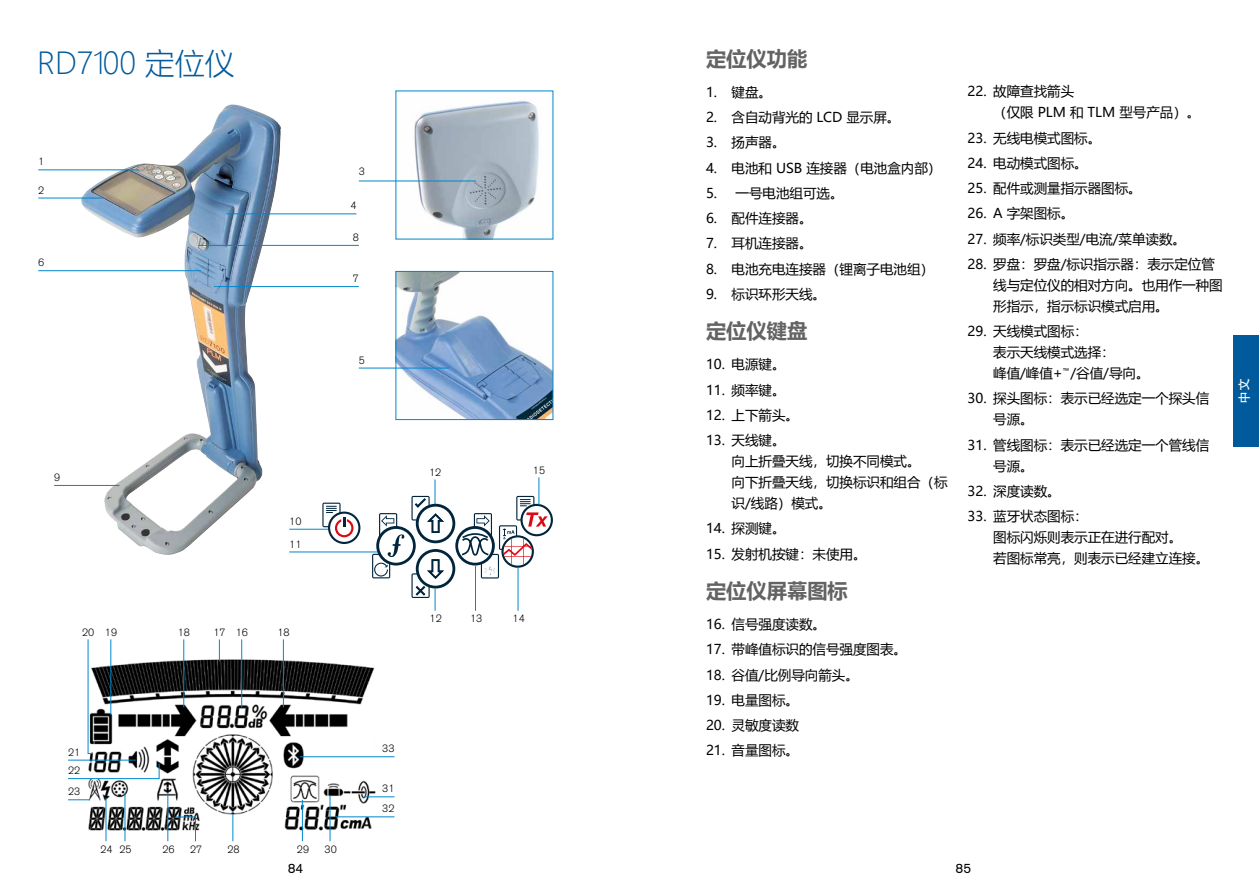
<style>
.page{position:relative;width:1259px;height:893px;background:#fff}
.page>*{position:absolute;margin:0;border:0;box-sizing:border-box;transform-origin:0 0}
.t1{font:300 30px "Microsoft Ya Hei";color:#005a9b}
.t2{font:700 20.25px "Microsoft Ya Hei";color:#646363}
.t3{font:13.5px/21px "Microsoft Ya Hei";color:#000}
.t4{font:13.5px "Akzidenz Grotesk BE";color:#000}
.t5{font:12.75px "Adobe Heiti Std";color:#fff}
.t6{font:300 10.5px/22.8px "Akzidenz Grotesk BE";color:#000}
</style>
<div class="page">
<div style="left:1233px;top:335px;width:26px;height:111px;background:#005a9b"></div>
<img style="left:81px;top:104px;width:200px;height:451px">
<hr style="left:38px;top:169px;width:101px;height:1px;background:#0087cc">
<hr style="left:38px;top:198px;width:66px;height:1px;background:#0087cc">
<hr style="left:38px;top:270px;width:163px;height:1px;background:#0087cc">
<hr style="left:54px;top:485px;width:65px;height:1px;background:#0087cc">
<hr style="left:226px;top:213px;width:130px;height:1px;background:#0087cc">
<hr style="left:214px;top:286px;width:145px;height:1px;background:#0087cc">
<hr style="left:198px;top:245px;width:161px;height:1px;background:#0087cc">
<svg style="left:520px;top:504px;width:33px;height:32px"></svg>
<svg style="left:328px;top:512px;width:32px;height:32px"></svg>
<div style="left:330px;top:514px;width:28px;height:28px;background:#fff;border-radius:50%"></div>
<div style="left:522px;top:506px;width:29px;height:28px;background:#fff;border-radius:50%"></div>
<svg style="left:322px;top:503px;width:31px;height:34px"></svg>
<svg style="left:416px;top:504px;width:39px;height:39px"></svg>
<svg style="left:416px;top:549px;width:39px;height:39px"></svg>
<svg style="left:376px;top:526px;width:40px;height:39px"></svg>
<div style="left:379px;top:529px;width:34px;height:34px;background:#fff;border-radius:50%"></div>
<svg style="left:372px;top:513px;width:32px;height:65px"></svg>
<svg style="left:455px;top:526px;width:40px;height:39px"></svg>
<svg style="left:458px;top:529px;width:34px;height:34px"></svg>
<hr style="left:289px;top:529px;width:39px;height:1px;background:#0087cc">
<hr style="left:289px;top:552px;width:89px;height:1px;background:#0087cc">
<svg style="left:411px;top:552px;width:41px;height:59px"></svg>
<hr style="left:475px;top:566px;width:1px;height:45px;background:#0087cc">
<hr style="left:517px;top:567px;width:1px;height:44px;background:#0087cc">
<svg style="left:460px;top:477px;width:88px;height:101px"></svg>
<svg style="left:411px;top:479px;width:41px;height:61px"></svg>
<img style="left:397px;top:273px;width:154px;height:145px">
<div style="left:395px;top:271px;width:158px;height:149px;border:1px solid #0087cc"></div>
<img style="left:397px;top:100px;width:142px;height:137px">
<hr style="left:359px;top:181px;width:117px;height:1px;background:#0087cc">
<hr style="left:359px;top:368px;width:90px;height:1px;background:#0087cc">
<img style="left:86px;top:653px;width:293px;height:179px">
<svg style="left:219px;top:639px;width:1px;height:22px"></svg>
<hr style="left:241px;top:639px;width:1px;height:68px;background:#0087cc">
<hr style="left:283px;top:639px;width:1px;height:68px;background:#0087cc">
<hr style="left:183px;top:639px;width:1px;height:68px;background:#0087cc">
<hr style="left:110px;top:639px;width:1px;height:76px;background:#0087cc">
<svg style="left:87px;top:639px;width:7px;height:115px"></svg>
<hr style="left:364px;top:796px;width:30px;height:1px;background:#0087cc">
<hr style="left:336px;top:816px;width:58px;height:1px;background:#0087cc">
<hr style="left:300px;top:756px;width:94px;height:1px;background:#0087cc">
<hr style="left:68px;top:760px;width:68px;height:1px;background:#0087cc">
<svg style="left:68px;top:763px;width:92px;height:16px"></svg>
<svg style="left:68px;top:799px;width:22px;height:1px"></svg>
<hr style="left:125px;top:793px;width:1px;height:48px;background:#0087cc">
<hr style="left:106px;top:798px;width:1px;height:43px;background:#0087cc">
<hr style="left:167px;top:793px;width:1px;height:48px;background:#0087cc">
<hr style="left:302px;top:800px;width:1px;height:41px;background:#0087cc">
<svg style="left:232px;top:814px;width:1px;height:27px"></svg>
<hr style="left:330px;top:795px;width:1px;height:46px;background:#0087cc">
<svg style="left:175px;top:816px;width:21px;height:26px"></svg>
<h1 class="t1" style="left:37px;top:43px;width:199px">RD7100 定位仪</h1>
<h2 class="t2" style="left:706px;top:44px;width:103px">定位仪功能</h2>
<p class="t3" style="left:706px;top:81px;width:68px">1. 键盘。</p>
<p class="t3" style="left:706px;top:106px;width:196px">2. 含自动背光的 LCD 显示屏。</p>
<p class="t3" style="left:706px;top:131px;width:81px">3. 扬声器。</p>
<p class="t3" style="left:706px;top:157px;width:237px">4. 电池和 USB 连接器（电池盒内部）</p>
<p class="t3" style="left:706px;top:182px;width:139px">5. 一号电池组可选。</p>
<p class="t3" style="left:706px;top:207px;width:108px">6. 配件连接器。</p>
<p class="t3" style="left:706px;top:232px;width:108px">7. 耳机连接器。</p>
<p class="t3" style="left:706px;top:258px;width:230px">8. 电池充电连接器（锂离子电池组）</p>
<p class="t3" style="left:706px;top:283px;width:122px">9. 标识环形天线。</p>
<h2 class="t2" style="left:706px;top:317px;width:103px">定位仪键盘</h2>
<p class="t3" style="left:706px;top:353px;width:81px">10. 电源键。</p>
<p class="t3" style="left:706px;top:379px;width:81px">11. 频率键。</p>
<p class="t3" style="left:706px;top:404px;width:95px">12. 上下箭头。</p>
<p class="t3" style="left:731px;top:429px;width:217px;text-indent:-26px">13. 天线键。<br>向上折叠天线，切换不同模式。<br>向下折叠天线，切换标识和组合（标识/线路）模式。</p>
<p class="t3" style="left:706px;top:518px;width:81px">14. 探测键。</p>
<p class="t3" style="left:706px;top:543px;width:162px">15. 发射机按键：未使用。</p>
<h2 class="t2" style="left:706px;top:577px;width:143px">定位仪屏幕图标</h2>
<p class="t3" style="left:706px;top:613px;width:122px">16. 信号强度读数。</p>
<p class="t3" style="left:706px;top:638px;width:203px">17. 带峰值标识的信号强度图表。</p>
<p class="t3" style="left:706px;top:664px;width:154px">18. 谷值/比例导向箭头。</p>
<p class="t3" style="left:706px;top:689px;width:95px">19. 电量图标。</p>
<p class="t3" style="left:706px;top:714px;width:95px">20. 灵敏度读数</p>
<p class="t3" style="left:706px;top:740px;width:95px">21. 音量图标。</p>
<p class="t6" style="left:38px;top:151px;width:8px">1</p>
<p class="t6" style="left:38px;top:179px;width:8px">2</p>
<p class="t6" style="left:359px;top:161px;width:8px">3</p>
<p class="t6" style="left:350px;top:195px;width:8px">4</p>
<p class="t6" style="left:353px;top:226px;width:8px">8</p>
<p class="t6" style="left:38px;top:251px;width:8px">6</p>
<p class="t6" style="left:353px;top:267px;width:8px">7</p>
<p class="t6" style="left:359px;top:349px;width:8px">5</p>
<p class="t6" style="left:429px;top:461px;width:14px">12</p>
<p class="t6" style="left:533px;top:459px;width:14px">15</p>
<p class="t6" style="left:54px;top:466px;width:8px">9</p>
<p class="t6" style="left:289px;top:510px;width:14px">10<br>11</p>
<p class="t6" style="left:429px;top:607px;width:14px">12</p>
<p class="t6" style="left:470px;top:607px;width:14px">13</p>
<p class="t6" style="left:512px;top:607px;width:14px">14</p>
<p class="t6" style="left:82px;top:621px;width:36px">20 19</p>
<p class="t6" style="left:178px;top:621px;width:14px">18</p>
<p class="t6" style="left:213px;top:621px;width:36px">17 16</p>
<p class="t6" style="left:277px;top:621px;width:14px">18</p>
<p class="t6" style="left:382px;top:737px;width:14px">33</p>
<p class="t6" style="left:68px;top:743px;width:14px;line-height:18.5px">21<br>22</p>
<p class="t6" style="left:68px;top:780px;width:14px">23</p>
<p class="t6" style="left:382px;top:779px;width:14px;line-height:20px">31<br>32</p>
<p class="t6" style="left:100px;top:838px;width:33px">24 25</p>
<p class="t6" style="left:162px;top:838px;width:14px">26</p>
<p class="t6" style="left:190px;top:838px;width:14px">27</p>
<p class="t6" style="left:227px;top:838px;width:14px">28</p>
<p class="t6" style="left:297px;top:838px;width:14px">29</p>
<p class="t6" style="left:324px;top:838px;width:14px">30</p>
<p class="t3" style="left:993px;top:81px;width:209px;text-indent:-26px">22. 故障查找箭头<br>（仅限 PLM 和 TLM 型号产品）。</p>
<p class="t3" style="left:967px;top:127px;width:135px">23. 无线电模式图标。</p>
<p class="t3" style="left:967px;top:152px;width:122px">24. 电动模式图标。</p>
<p class="t3" style="left:967px;top:177px;width:176px">25. 配件或测量指示器图标。</p>
<p class="t3" style="left:967px;top:203px;width:108px">26. A 字架图标。</p>
<p class="t3" style="left:967px;top:228px;width:220px">27. 频率/标识类型/电流/菜单读数。</p>
<p class="t3" style="left:993px;top:253px;width:231px;text-indent:-26px">28. 罗盘：罗盘/标识指示器：表示定位管线与定位仪的相对方向。也用作一种图形指示，指示标识模式启用。</p>
<p class="t3" style="left:993px;top:320px;width:158px;text-indent:-26px">29. 天线模式图标：<br>表示天线模式选择：<br>峰值/峰值+<sup>™</sup>/谷值/导向。</p>
<p class="t3" style="left:993px;top:388px;width:217px;text-indent:-26px">30. 探头图标：表示已经选定一个探头信号源。</p>
<p class="t3" style="left:993px;top:434px;width:217px;text-indent:-26px">31. 管线图标：表示已经选定一个管线信号源。</p>
<p class="t3" style="left:967px;top:480px;width:95px">32. 深度读数。</p>
<p class="t3" style="left:993px;top:505px;width:217px;text-indent:-26px">33. 蓝牙状态图标：<br>图标闪烁则表示正在进行配对。<br>若图标常亮，则表示已经建立连接。</p>
<p class="t4" style="left:288px;top:861px;width:17px">84</p>
<p class="t4" style="left:955px;top:861px;width:17px">85</p>
<p class="t5" style="left:1236px;top:403px;width:27px;rotate:-90deg">中文</p>
</div>
